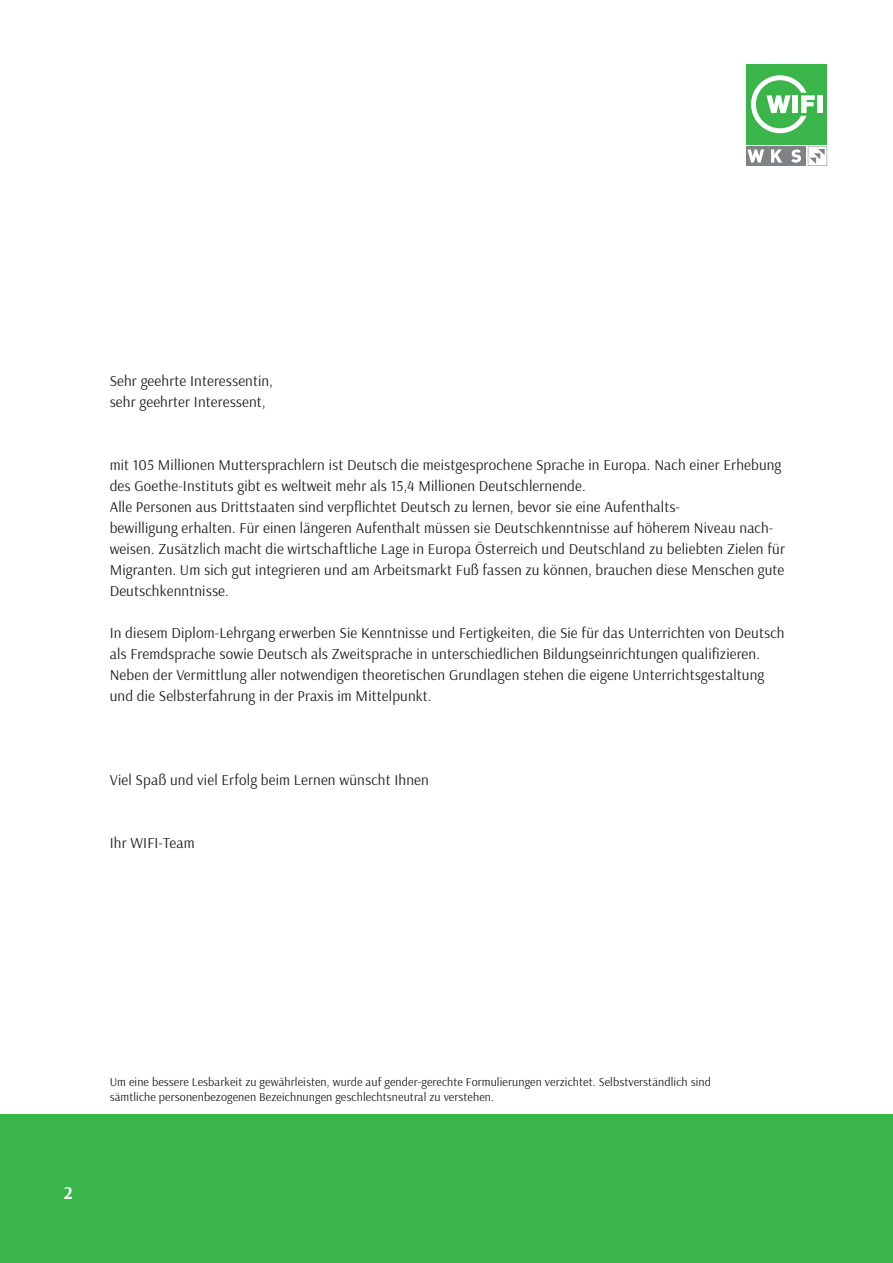
<style>
.page{position:relative;width:893px;height:1263px;background:#fff}
.page>*{position:absolute;margin:0;border:0;box-sizing:border-box;transform-origin:0 0}
.t1{font:700 18px "Arsenal";color:#fff}
.t2{font:15px/21px "Arsenal";letter-spacing:.01em;color:#231f20}
.t3{font:12px/15px "Arsenal";letter-spacing:.01em;color:#231f20}
</style>
<div class="page">
<div style="left:0;top:1114px;width:893px;height:149px;background:#3ab54a"></div>
<div style="left:746px;top:64px;width:81px;height:81px;background:#3ab54a"></div>
<div style="left:787px;top:147px;width:19px;height:19px;background:#808285"></div>
<div style="left:766px;top:147px;width:20px;height:19px;background:#808285"></div>
<svg style="left:771px;top:149px;width:11px;height:14px"></svg>
<div style="left:746px;top:147px;width:19px;height:19px;background:#808285"></div>
<svg style="left:747px;top:149px;width:17px;height:14px"></svg>
<svg style="left:751px;top:75px;width:64px;height:58px"></svg>
<div style="left:817px;top:95px;width:5px;height:18px;background:#fff"></div>
<svg style="left:791px;top:149px;width:10px;height:14px"></svg>
<svg style="left:808px;top:147px;width:19px;height:19px"></svg>
<p class="t2" style="left:110px;top:370px;width:165px">Sehr geehrte Interessentin,</p>
<p class="t2" style="left:110px;top:391px;width:157px">sehr geehrter Interessent,</p>
<p class="t2" style="left:110px;top:454px;width:673px">mit 105 Millionen Muttersprachlern ist Deutsch die meistgesprochene Sprache in Europa. Nach einer Erhebung des Goethe-Instituts gibt es weltweit mehr als 15,4 Millionen Deutschlernende.</p>
<p class="t2" style="left:110px;top:496px;width:677px">Alle Personen aus Drittstaaten sind verpflichtet Deutsch zu lernen, bevor sie eine Aufenthalts-<br>bewilligung erhalten. Für einen längeren Aufenthalt müssen sie Deutschkenntnisse auf höherem Niveau nach&shy;weisen. Zusätzlich macht die wirtschaftliche Lage in Europa Österreich und Deutschland zu beliebten Zielen für Migranten. Um sich gut integrieren und am Arbeitsmarkt Fuß fassen zu können, brauchen diese Menschen gute Deutschkenntnisse.</p>
<p class="t2" style="left:110px;top:622px;width:676px">In diesem Diplom-Lehrgang erwerben Sie Kenntnisse und Fertigkeiten, die Sie für das Unterrichten von Deutsch als Fremdsprache sowie Deutsch als Zweitsprache in unterschiedlichen Bildungseinrichtungen qualifizieren.<br>Neben der Vermittlung aller notwendigen theoretischen Grundlagen stehen die eigene Unterrichtsgestaltung und die Selbsterfahrung in der Praxis im Mittelpunkt.</p>
<p class="t2" style="left:110px;top:769px;width:321px">Viel Spaß und viel Erfolg beim Lernen wünscht Ihnen</p>
<p class="t2" style="left:110px;top:832px;width:86px">Ihr WIFI-Team</p>
<p class="t1" style="left:64px;top:1180px;width:10px">2</p>
<p class="t3" style="left:110px;top:1074px;width:603px">Um eine bessere Lesbarkeit zu gewährleisten, wurde auf gender-gerechte Formulierungen verzichtet. Selbstverständlich sind sämtliche personenbezogenen Bezeichnungen geschlechtsneutral zu verstehen.</p>
</div>
